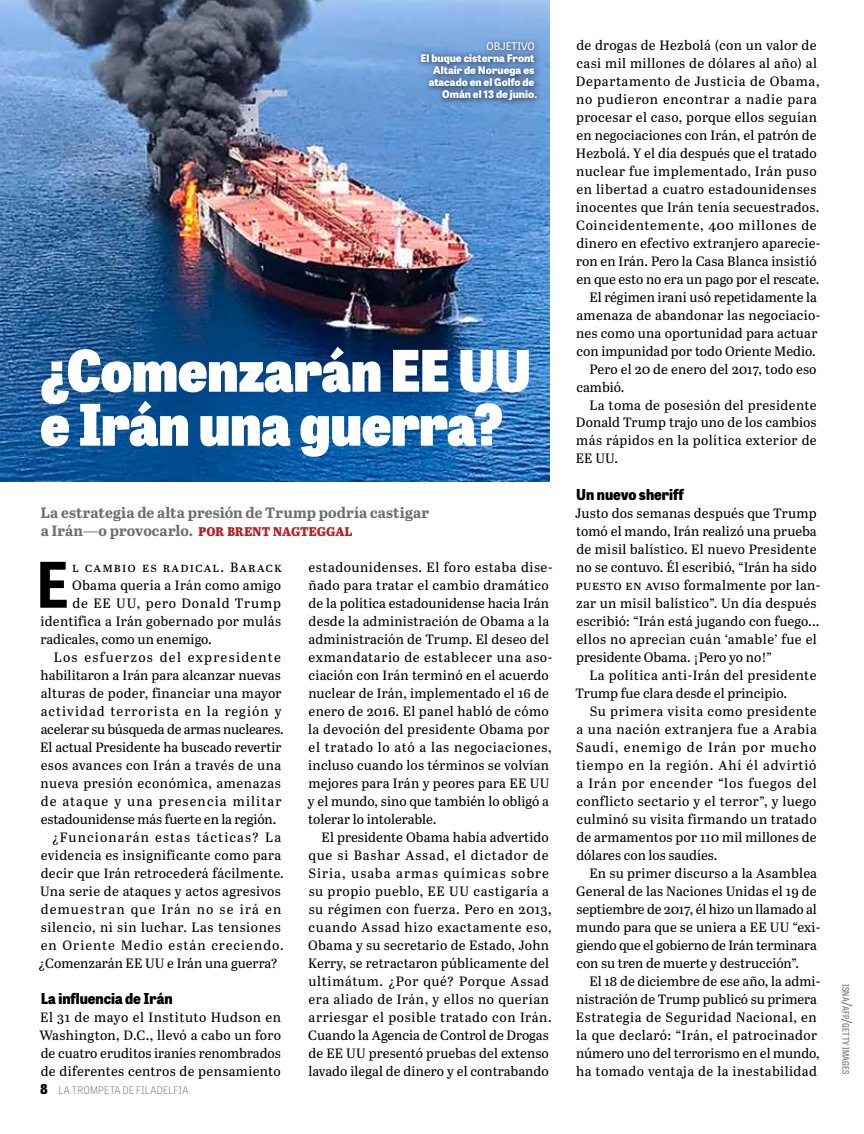
<style>
.page{position:relative;width:864px;height:1134px;background:#fff}
.page>*{position:absolute;margin:0;border:0;box-sizing:border-box;transform-origin:0 0}
.t1{font:700 62.55px "Tablet Gothic Narrow";color:#000}
.t2{font:800 57px/54px "Tablet Gothic Narrow";color:#fff}
.t3{font:700 15px/18px "Abril Text";letter-spacing:.005em;color:#6d6e70}
.t4{font:800 15px "Tablet Gothic Narrow";color:#000}
.t5{font:13.5px/18px "Abril Text";letter-spacing:.02em;color:#000}
.t6{font:13.5px/18px "Abril Text";color:#000}
.t7{font:13.5px "Abril Text";letter-spacing:.08em;color:#000}
.t8{font:800 10.5px/12px "Tablet Gothic";color:#fff;text-align:right}
.t9{font:100 10.5px "Tablet Gothic Narrow";letter-spacing:.02em;color:#6d6e70}
.t10{font:10.5px "Tablet Gothic";color:#fff}
.t11{font:9px "Tablet Gothic Condensed";letter-spacing:.025em;color:#6d6e70;scale:1.04 1}
.s1{font-family:"Abril Titling Eb";font-weight:400;font-size:12.6px;color:#b22125}
.s2{font-weight:800;font-size:13.5px;color:#000}
.s3{font-size:12.9px}
</style>
<div class="page">
<img style="left:0;top:0;width:549px;height:482px">
<div style="left:416px;top:37px;width:128px;height:70px;background:#000;opacity:.75"></div>
<p class="t10" style="left:487px;top:39px;width:50px">OBJETIVO</p>
<p class="t8" style="left:420px;top:51px;width:118px">El buque cisterna Front<br>Altair de Noruega es atacado en el Golfo de<br>Omán el 13 de junio.</p>
<h2 class="t2" style="left:40px;top:341px;width:492px">¿Comenzarán EE UU e Irán una guerra?</h2>
<p class="t3" style="left:41px;top:503px;width:390px">La estrategia de alta presión de Trump podría castigar a Irán—o provocarlo. <span class="s1">POR BRENT NAGTEGGAL</span></p>
<h1 class="t1" style="left:36px;top:541px;width:35px">E</h1>
<p class="t7" style="left:72px;top:557px;width:211px">l cambio es radical. Barack</p>
<p class="t5" style="left:72px;top:575px;width:210px">Obama quería a Irán como amigo</p>
<p class="t5" style="left:73px;top:593px;width:210px">de EE UU, pero Donald Trump</p>
<p class="t5" style="left:40px;top:611px;width:242px">identifica a Irán gobernado por mulás</p>
<p class="t5" style="left:41px;top:629px;width:173px">radicales, como un enemigo.</p>
<p class="t5" style="left:54px;top:647px;width:229px">Los esfuerzos del expresidente</p>
<p class="t5" style="left:40px;top:665px;width:242px">habilitaron a Irán para alcanzar nuevas</p>
<p class="t5" style="left:41px;top:683px;width:242px">alturas de poder, financiar una mayor</p>
<p class="t5" style="left:41px;top:701px;width:242px">actividad terrorista en la región y</p>
<p class="t5" style="left:41px;top:719px;width:245px">acelerar su búsqueda de armas nucleares.</p>
<p class="t5" style="left:40px;top:737px;width:243px">El actual Presidente ha buscado revertir</p>
<p class="t5" style="left:41px;top:755px;width:242px">esos avances con Irán a través de una</p>
<p class="t5" style="left:40px;top:773px;width:242px">nueva presión económica, amenazas</p>
<p class="t5" style="left:41px;top:791px;width:242px">de ataque y una presencia militar</p>
<p class="t5" style="left:41px;top:809px;width:237px">estadounidense más fuerte en la región.</p>
<p class="t5" style="left:52px;top:827px;width:231px">¿Funcionarán estas tácticas? La</p>
<p class="t5" style="left:41px;top:845px;width:242px">evidencia es insignificante como para</p>
<p class="t5" style="left:41px;top:863px;width:245px">decir que Irán retrocederá fácilmente.</p>
<p class="t5" style="left:40px;top:881px;width:242px">Una serie de ataques y actos agresivos</p>
<p class="t5" style="left:41px;top:899px;width:242px">demuestran que Irán no se irá en</p>
<p class="t5" style="left:41px;top:917px;width:242px">silencio, ni sin luchar. Las tensiones</p>
<p class="t5" style="left:41px;top:935px;width:245px">en Oriente Medio están creciendo.</p>
<p class="t5" style="left:38px;top:953px;width:241px">¿Comenzarán EE UU e Irán una guerra?</p>
<p class="t4" style="left:41px;top:987px;width:133px">La influencia de Irán</p>
<p class="t5" style="left:39px;top:1007px;width:243px;text-align:justify">El 31 de mayo el Instituto Hudson en Washington, D.C., llevó a cabo un foro de cuatro eruditos iraníes renombrados de diferentes centros de pensamiento</p>
<p class="t9" style="left:40px;top:1083px;width:150px"><span class="s2">8</span> LA TROMPETA DE FILADELFIA</p>
<p class="t5" style="left:308px;top:557px;width:246px">estadounidenses. El foro estaba dise&shy;ñado para tratar el cambio dramático de la política estadounidense hacia Irán desde la administración de Obama a la administración de Trump. El deseo del exmandatario de establecer una aso&shy;ciación con Irán terminó en el acuerdo nuclear de Irán, implementado el 16 de enero de 2016. El panel habló de cómo la devoción del presidente Obama por el tratado lo ató a las negociaciones, incluso cuando los términos se volvían mejores para Irán y peores para EE UU y el mundo, sino que también lo obligó a tolerar lo intolerable.</p>
<p class="t5" style="left:308px;top:827px;width:245px;text-indent:14px">El presidente Obama había advertido que si Bashar Assad, el dictador de Siria, usaba armas químicas sobre su propio pueblo, EE UU castigaría a su régimen con fuerza. Pero en 2013, cuando Assad hizo exactamente eso, Obama y su secretario de Estado, John Kerry, se retractaron públicamente del ultimátum. ¿Por qué? Porque Assad era aliado de Irán, y ellos no querían arriesgar el posible tratado con Irán.<br>Cuando la Agencia de Control de Drogas de EE UU presentó pruebas del extenso lavado ilegal de dinero y el contrabando</p>
<p class="t5" style="left:576px;top:35px;width:242px">de drogas de Hezbolá (con un valor de</p>
<p class="t5" style="left:576px;top:53px;width:242px">casi mil millones de dólares al año) al</p>
<p class="t5" style="left:576px;top:71px;width:245px">Departamento de Justicia de Obama,</p>
<p class="t5" style="left:576px;top:89px;width:242px">no pudieron encontrar a nadie para</p>
<p class="t5" style="left:576px;top:107px;width:242px">procesar el caso, porque ellos seguían</p>
<p class="t5" style="left:576px;top:125px;width:242px">en negociaciones con Irán, el patrón de</p>
<p class="t5" style="left:576px;top:143px;width:242px">Hezbolá. Y el día después que el tratado</p>
<p class="t5" style="left:576px;top:161px;width:242px">nuclear fue implementado, Irán puso</p>
<p class="t5" style="left:576px;top:179px;width:242px">en libertad a cuatro estadounidenses</p>
<p class="t5" style="left:576px;top:197px;width:245px">inocentes que Irán tenía secuestrados.</p>
<p class="t5" style="left:576px;top:215px;width:242px">Coincidentemente, 400 millones de</p>
<p class="t5" style="left:576px;top:233px;width:245px">dinero en efectivo extranjero aparecie-</p>
<p class="t5" style="left:576px;top:251px;width:242px">ron en Irán. Pero la Casa Blanca insistió</p>
<p class="t5" style="left:576px;top:269px;width:245px">en que esto no era un pago por el rescate.</p>
<p class="t5" style="left:589px;top:287px;width:229px">El régimen iraní usó repetidamente la</p>
<p class="t5" style="left:576px;top:305px;width:245px">amenaza de abandonar las negociacio-</p>
<p class="t5" style="left:576px;top:323px;width:243px">nes como una oportunidad para actuar</p>
<p class="t5" style="left:576px;top:341px;width:241px">con impunidad por todo Oriente Medio.</p>
<p class="t5" style="left:589px;top:359px;width:229px">Pero el 20 de enero del 2017, todo eso</p>
<p class="t5" style="left:576px;top:377px;width:50px">cambió.</p>
<p class="t5" style="left:589px;top:395px;width:229px">La toma de posesión del presidente</p>
<p class="t5" style="left:576px;top:413px;width:242px">Donald Trump trajo uno de los cambios</p>
<p class="t5" style="left:576px;top:431px;width:242px">más rápidos en la política exterior de</p>
<p class="t5" style="left:576px;top:449px;width:44px">EE UU.</p>
<p class="t4" style="left:576px;top:483px;width:109px">Un nuevo sheriff</p>
<p class="t5" style="left:575px;top:503px;width:246px">Justo dos semanas después que Trump tomó el mando, Irán realizó una prueba de misil balístico. El nuevo Presidente no se contuvo. Él escribió, “Irán ha sido puesto en aviso formalmente por lan&shy;zar un misil balístico”. Un día después escribió: “Irán está jugando con fuego... ellos no aprecian cuán ‘amable’ fue el presidente Obama. ¡Pero yo no!”</p>
<p class="t5" style="left:575px;top:665px;width:243px;text-indent:14px">La política anti-Irán del presidente<br>Trump fue clara desde el principio.</p>
<p class="t5" style="left:576px;top:701px;width:242px;text-align:justify;text-indent:14px">Su primera visita como presidente a una nación extranjera fue a Arabia Saudí, enemigo de Irán por mucho tiempo en la región. Ahí él advirtió a Irán por encender “los fuegos del conflicto sectario y el terror”, y luego culminó su visita firmando un tratado de armamentos por 110 mil millones de dólares con los saudíes.</p>
<p class="t5" style="left:576px;top:863px;width:246px;text-indent:13px">En su primer discurso a la Asamblea General de las Naciones Unidas el 19 de septiembre de 2017, él hizo un llamado al mundo para que se uniera a EE UU “exi&shy;giendo que el gobierno de Irán terminara con su tren de muerte y destrucción”.</p>
<p class="t6" style="left:576px;top:971px;width:246px;text-indent:14px">El 18 de diciembre de ese año, la admi&shy;nistración de Trump publicó su primera Estrategia de Seguridad Nacional, en la que declaró: “Irán, el patrocinador número uno del terrorismo en el mundo, ha tomado ventaja de la inestabilidad</p>
<p class="t11" style="left:852px;top:984px;width:89px;rotate:90deg">isna<span class="s3">/</span>afp<span class="s3">/</span>getty images</p>
</div>
